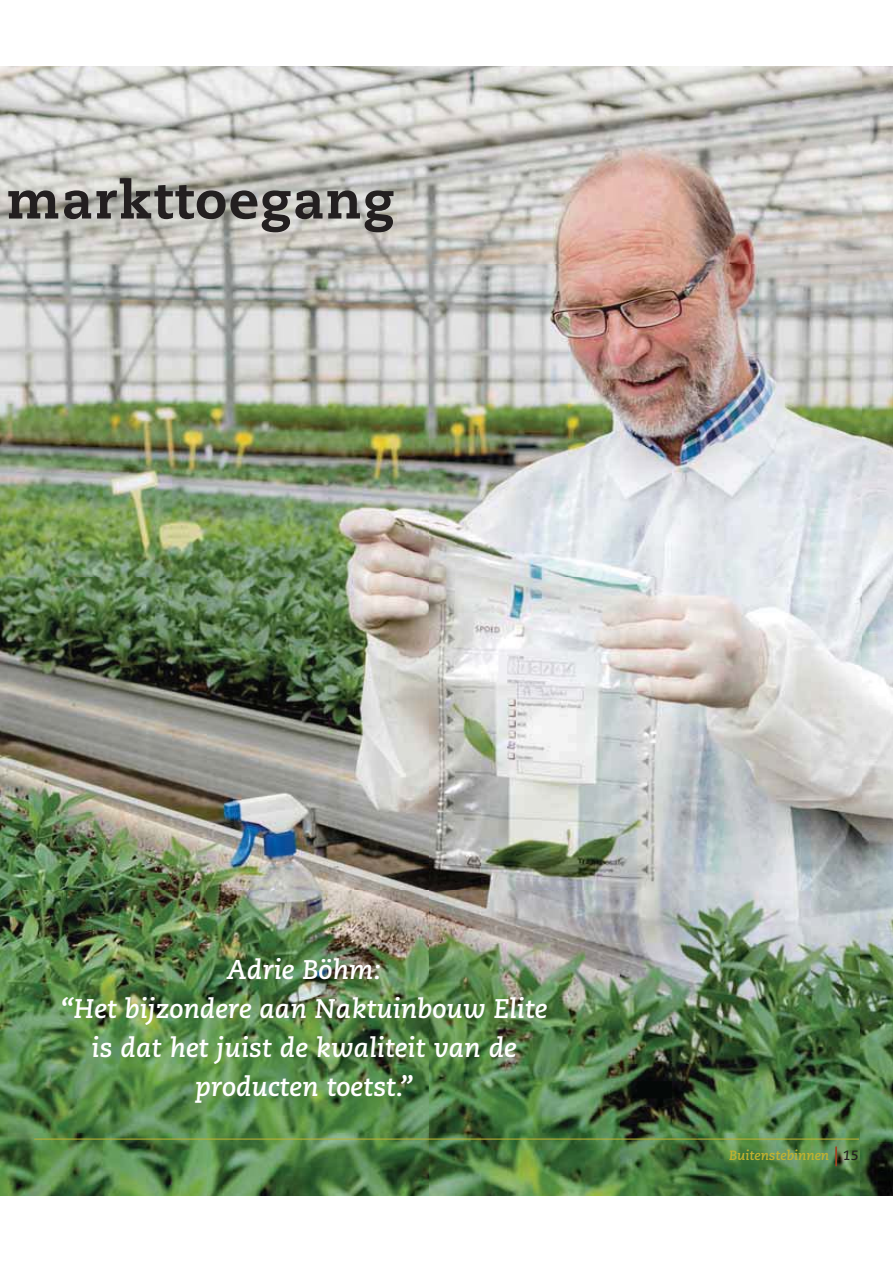
<style>
.page{position:relative;width:893px;height:1263px;background:#fff}
.page>*{position:absolute;margin:0;border:0;box-sizing:border-box;transform-origin:0 0}
.t1{font:800 52.5px "Caecilia LT Std";letter-spacing:.03em;color:#231f20}
.t2{font:italic 700 27px/39px "Caecilia LT Std";color:#fff;text-align:center}
.t3{font:italic 700 13.5px "Caecilia LT Std";color:#c1b230}
.s1{color:#231f20}
</style>
<div class="page">
<img style="left:0;top:67px;width:892px;height:1129px">
<hr style="left:34px;top:1139px;width:825px;height:1px;background:#c1b230">
<svg style="left:835px;top:1147px;width:2px;height:19px"></svg>
<h1 class="t1" style="left:7px;top:178px;width:389px">markttoegang</h1>
<p class="t2" style="left:61px;top:950px;width:488px">Adrie Böhm:<br>“Het bijzondere aan Naktuinbouw Elite is dat het juist de kwaliteit van de producten toetst.”</p>
<p class="t3" style="left:729px;top:1148px;width:131px">Buitenstebinnen <span class="s1">15</span></p>
</div>
